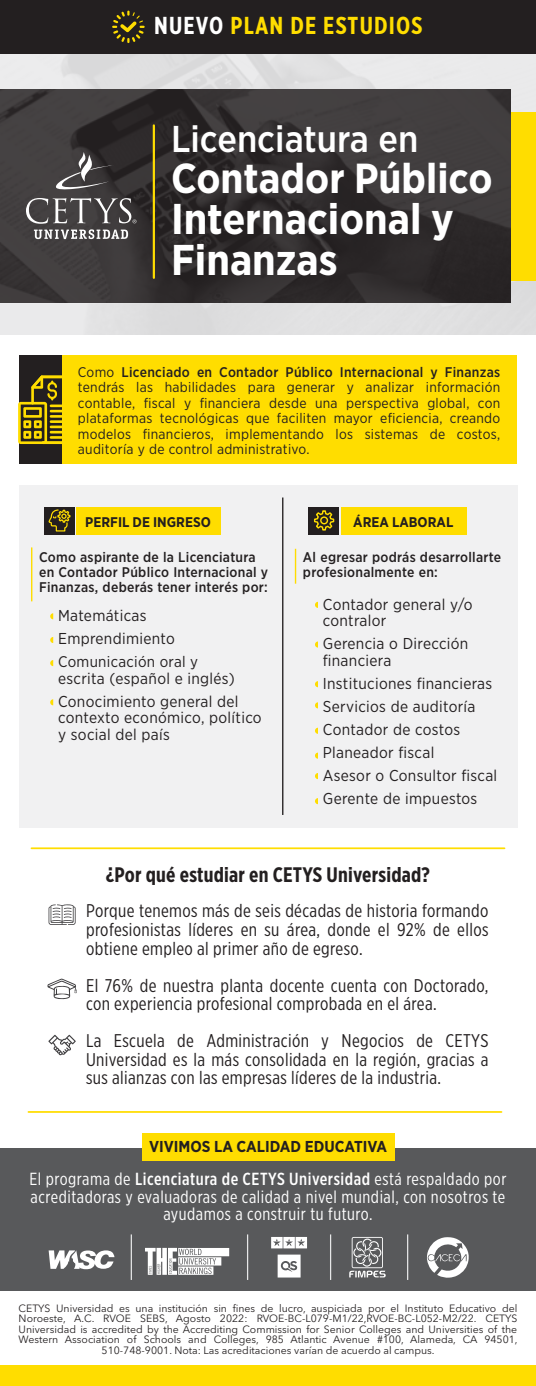
<style>
.page{position:relative;width:536px;height:1386px;background:#fff}
.page>*{position:absolute;margin:0;border:0;box-sizing:border-box;transform-origin:0 0}
.t1{font:700 43.05px/40.9px "Gotham Narrow";color:#fff}
.t2{font:700 42px "Gotham Narrow";color:#fff}
.t3{font:500 37.27px "Gotham Narrow";color:#fff}
.t4{font:700 24.5px "Gotham X Narrow";letter-spacing:.05em;color:#fd0}
.t5{font:700 21px "Gotham X Narrow";letter-spacing:.01em;color:#231f20}
.t6{font:18.38px/18.6px "Gotham X Narrow";letter-spacing:.02em;color:#231f20;text-align:justify}
.t7{font:17.5px/17.5px "Gotham X Narrow";letter-spacing:.03em;color:#fff;text-align:center}
.t8{font:15.75px/23.1px "Gotham Narrow";letter-spacing:.02em;color:#231f20}
.t9{font:700 15.75px "Gotham Narrow";color:#231f20}
.t10{font:15.4px "Gotham Narrow";letter-spacing:.02em;color:#231f20}
.t11{font:14px/15.6px "Gotham Narrow";letter-spacing:.02em;color:#231f20;text-align:justify}
.t12{font:500 14px/14.9px "Gotham Narrow";letter-spacing:.02em;color:#231f20}
.t13{font:700 14px "Gotham Narrow";color:#231f20}
.t14{font:10.5px/10.5px "Avenir Next LT Pro";color:#231f20;text-align:center}
.s1{color:#fff}
.s2{font-weight:500}
</style>
<div class="page">
<div style="left:0;top:1366px;width:536px;height:20px;background:#fd0"></div>
<div style="left:0;top:1148px;width:535px;height:143px;background:#58595b"></div>
<div style="left:142px;top:1133px;width:252px;height:28px;background:#fd0"></div>
<hr style="left:247px;top:1234px;width:1px;height:46px;background:#e6e7e8">
<svg style="left:49px;top:1250px;width:65px;height:19px"></svg>
<svg style="left:349px;top:1237px;width:36px;height:41px"></svg>
<hr style="left:131px;top:1234px;width:1px;height:46px;background:#e6e7e8">
<hr style="left:407px;top:1234px;width:1px;height:46px;background:#e6e7e8">
<hr style="left:330px;top:1234px;width:1px;height:46px;background:#e6e7e8">
<svg style="left:145px;top:1248px;width:84px;height:27px"></svg>
<svg style="left:271px;top:1237px;width:36px;height:11px"></svg>
<svg style="left:277px;top:1255px;width:23px;height:23px"></svg>
<svg style="left:427px;top:1237px;width:42px;height:41px"></svg>
<img style="left:0;top:54px;width:536px;height:280px">
<div style="left:0;top:112px;width:536px;height:169px;background:#fd0"></div>
<img style="left:0;top:90px;width:510px;height:213px">
<hr style="left:153px;top:125px;width:2px;height:153px;background:#fd0">
<svg style="left:54px;top:152px;width:60px;height:40px;background:#535051"></svg>
<svg style="left:26px;top:198px;width:110px;height:41px;background:#676465"></svg>
<hr style="left:31px;top:847px;width:473px;height:2px;background:#fd0">
<hr style="left:28px;top:1111px;width:473px;height:2px;background:#fd0">
<svg style="left:47px;top:979px;width:30px;height:20px"></svg>
<svg style="left:49px;top:904px;width:27px;height:21px"></svg>
<svg style="left:48px;top:1035px;width:28px;height:20px"></svg>
<div style="left:19px;top:355px;width:47px;height:109px;background:#231f20"></div>
<div style="left:62px;top:355px;width:454px;height:109px;background:#fd0"></div>
<svg style="left:19px;top:376px;width:43px;height:68px"></svg>
<div style="left:19px;top:485px;width:498px;height:342px;background:#f1f1f2"></div>
<div style="left:76px;top:507px;width:144px;height:27px;background:#fd0"></div>
<div style="left:44px;top:507px;width:30px;height:27px;background:#231f20"></div>
<svg style="left:48px;top:509px;width:23px;height:23px"></svg>
<svg style="left:50px;top:613px;width:3px;height:6px"></svg>
<svg style="left:50px;top:637px;width:3px;height:6px"></svg>
<svg style="left:50px;top:660px;width:3px;height:6px"></svg>
<svg style="left:50px;top:699px;width:3px;height:6px"></svg>
<hr style="left:31px;top:548px;width:1px;height:53px;background:#fd0">
<div style="left:340px;top:507px;width:126px;height:27px;background:#fd0"></div>
<div style="left:308px;top:507px;width:30px;height:27px;background:#231f20"></div>
<svg style="left:314px;top:510px;width:21px;height:21px"></svg>
<svg style="left:315px;top:602px;width:3px;height:6px"></svg>
<svg style="left:315px;top:702px;width:3px;height:6px"></svg>
<svg style="left:315px;top:681px;width:3px;height:6px"></svg>
<svg style="left:315px;top:641px;width:3px;height:7px"></svg>
<svg style="left:315px;top:798px;width:3px;height:6px"></svg>
<svg style="left:315px;top:773px;width:3px;height:6px"></svg>
<svg style="left:315px;top:753px;width:3px;height:6px"></svg>
<svg style="left:315px;top:728px;width:3px;height:6px"></svg>
<hr style="left:295px;top:549px;width:1px;height:34px;background:#fd0">
<hr style="left:282px;top:498px;width:1px;height:316px;background:#231f20">
<div style="left:0;top:0;width:536px;height:54px;background:#231f20"></div>
<svg style="left:112px;top:11px;width:33px;height:32px"></svg>
<h3 class="t4" style="left:154px;top:10px;width:270px"><span class="s1">NUEVO</span> PLAN DE ESTUDIOS</h3>
<h3 class="t3" style="left:171px;top:115px;width:249px">Licenciatura en</h3>
<h2 class="t2" style="left:171px;top:151px;width:323px">Contador Público</h2>
<h1 class="t1" style="left:171px;top:198px;width:284px">Internacional y<br>Finanzas</h1>
<p class="t11" style="left:78px;top:364px;width:424px">Como <span class="s2">Licenciado en Contador Público Internacional y Finanzas </span>tendrás las habilidades para generar y analizar información contable, fiscal y financiera desde una perspectiva global, con plataformas tecnológicas que faciliten mayor eficiencia, creando modelos financieros, implementando los sistemas de costos, auditoría y de control administrativo.</p>
<h3 class="t13" style="left:85px;top:513px;width:127px">PERFIL DE INGRESO</h3>
<h3 class="t12" style="left:39px;top:550px;width:230px">Como aspirante de la Licenciatura en Contador Público Internacional y<br>Finanzas, deberás tener interés por:</h3>
<h3 class="t8" style="left:58px;top:604px;width:118px">Matemáticas<br>Emprendimiento</h3>
<h3 class="t10" style="left:58px;top:652px;width:141px">Comunicación oral y</h3>
<h3 class="t8" style="left:58px;top:666px;width:182px">escrita (español e inglés)<br>Conocimiento general del</h3>
<h3 class="t8" style="left:58px;top:709px;width:205px;line-height:16.4px">contexto económico, político y social del país</h3>
<h3 class="t13" style="left:353px;top:513px;width:101px">ÁREA LABORAL</h3>
<h3 class="t12" style="left:303px;top:549px;width:200px">Al egresar podrás desarrollarte profesionalmente en:</h3>
<h3 class="t8" style="left:323px;top:596px;width:151px;line-height:16.4px">Contador general y/o contralor</h3>
<h3 class="t8" style="left:323px;top:635px;width:147px;line-height:16.4px">Gerencia o Dirección financiera</h3>
<h3 class="t8" style="left:323px;top:671px;width:176px">Instituciones financieras<br>Servicios de auditoría<br>Contador de costos<br>Planeador fiscal<br>Asesor o Consultor fiscal<br>Gerente de impuestos</h3>
<h3 class="t5" style="left:106px;top:862px;width:325px">¿Por qué estudiar en CETYS Universidad?</h3>
<h3 class="t6" style="left:86px;top:901px;width:404px">Porque tenemos más de seis décadas de historia formando profesionistas líderes en su área, donde el 92% de ellos obtiene empleo al primer año de egreso.</h3>
<h3 class="t6" style="left:86px;top:976px;width:404px">El 76% de nuestra planta docente cuenta con Doctorado, con experiencia profesional comprobada en el área.</h3>
<h3 class="t6" style="left:86px;top:1031px;width:404px">La Escuela de Administración y Negocios de CETYS Universidad es la más consolidada en la región, gracias a sus alianzas con las empresas líderes de la industria.</h3>
<h3 class="t9" style="left:149px;top:1137px;width:239px">VIVIMOS LA CALIDAD EDUCATIVA</h3>
<h3 class="t7" style="left:30px;top:1170px;width:478px">El programa de <span class="s2">Licenciatura de CETYS Universidad</span> está respaldado por acreditadoras y evaluadoras de calidad a nivel mundial, con nosotros te ayudamos a construir tu futuro.</h3>
<p class="t14" style="left:19px;top:1303px;width:500px">CETYS Universidad es una institución sin fines de lucro, auspiciada por el Instituto Educativo del Noroeste, A.C. RVOE SEBS, Agosto 2022: RVOE-BC-L079-M1/22,RVOE-BC-L052-M2/22. CETYS Universidad is accredited by the Accrediting Commission for Senior Colleges and Universities of the Western Association of Schools and Colleges, 985 Atlantic Avenue #100, Alameda, CA 94501, 510-748-9001. Nota: Las acreditaciones varían de acuerdo al campus.</p>
</div>
